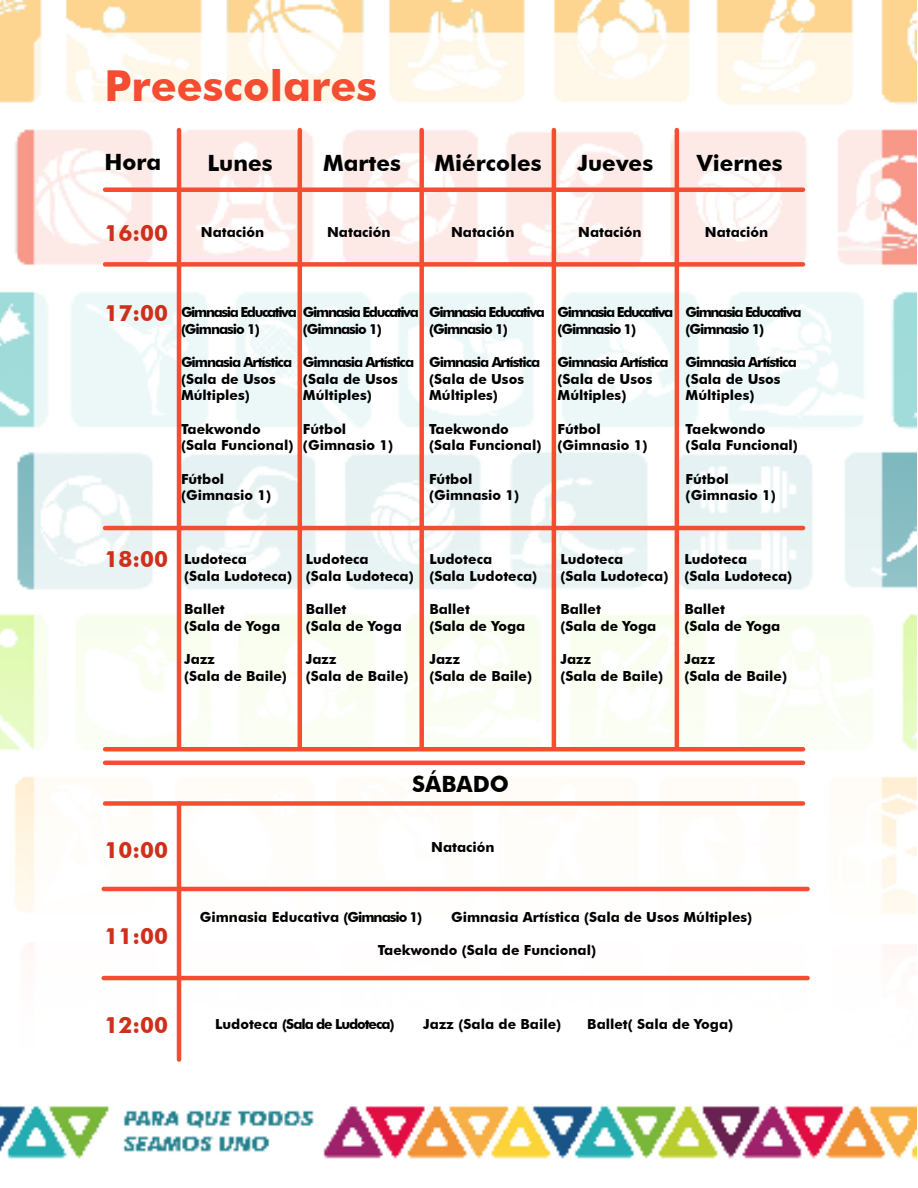
<style>
.page{position:relative;width:918px;height:1188px;background:#fff}
.page>*{position:absolute;margin:0;border:0;box-sizing:border-box;transform-origin:0 0}
.t1{font:700 42.75px "Futura BT";color:#f44d31}
.t2{font:700 22.35px "Futura BT";color:#000}
.t3{font:700 22.35px "Futura BT";color:#ce301b}
.t4{font:700 13.8px/16.6px "Futura BT";color:#000}
.t5{font:700 13.8px/16.6px "Futura BT";letter-spacing:-.035em;color:#000}
.t6{font:700 13.8px/16.6px "Futura BT";letter-spacing:-.1em;color:#000}
.t7{font:700 13.8px/16.6px "Futura BT";letter-spacing:-.04em;color:#000}
.t8{font:700 13.8px "Futura BT";letter-spacing:-.075em;color:#000}
</style>
<div class="page">
<img style="left:0;top:0;width:916px;height:1159px">
<hr style="left:177px;top:130px;width:4px;height:619px;background:#f44d31">
<hr style="left:298px;top:130px;width:4px;height:619px;background:#f44d31">
<div style="left:419px;top:130px;width:5px;height:619px;background:#f44d31"></div>
<hr style="left:552px;top:130px;width:4px;height:619px;background:#f44d31">
<hr style="left:675px;top:130px;width:4px;height:619px;background:#f44d31">
<div style="left:105px;top:187px;width:698px;height:5px;background:#f44d31"></div>
<div style="left:105px;top:262px;width:698px;height:5px;background:#f44d31"></div>
<hr style="left:105px;top:526px;width:698px;height:4px;background:#f44d31">
<hr style="left:105px;top:747px;width:698px;height:4px;background:#f44d31">
<hr style="left:105px;top:761px;width:698px;height:4px;background:#f44d31">
<div style="left:105px;top:801px;width:698px;height:5px;background:#f44d31"></div>
<hr style="left:104px;top:976px;width:704px;height:4px;background:#f44d31">
<hr style="left:104px;top:887px;width:704px;height:4px;background:#f44d31">
<hr style="left:177px;top:803px;width:4px;height:257px;background:#f44d31">
<h1 class="t1" style="left:105px;top:60px;width:274px">Preescolares</h1>
<h2 class="t2" style="left:105px;top:148px;width:58px">Hora</h2>
<h2 class="t3" style="left:105px;top:220px;width:65px">16:00</h2>
<h2 class="t2" style="left:207px;top:150px;width:67px">Lunes</h2>
<h2 class="t2" style="left:323px;top:150px;width:79px">Martes</h2>
<h2 class="t2" style="left:435px;top:150px;width:109px">Miércoles</h2>
<h2 class="t2" style="left:577px;top:150px;width:77px">Jueves</h2>
<h2 class="t2" style="left:697px;top:150px;width:87px">Viernes</h2>
<p class="t4" style="left:201px;top:224px;width:65px">Natación</p>
<p class="t4" style="left:327px;top:224px;width:65px">Natación</p>
<p class="t4" style="left:451px;top:224px;width:65px">Natación</p>
<p class="t4" style="left:578px;top:224px;width:65px">Natación</p>
<p class="t4" style="left:705px;top:224px;width:65px">Natación</p>
<h2 class="t3" style="left:105px;top:299px;width:65px">17:00</h2>
<p class="t6" style="left:181px;top:304px;width:239px">Gimnasia Educativa Gimnasia Educativa (Gimnasio 1)</p>
<p class="t5" style="left:181px;top:354px;width:113px">Gimnasia Artística (Sala de Usos<br>Múltiples)</p>
<p class="t4" style="left:181px;top:420px;width:114px">Taekwondo (Sala Funcional)</p>
<p class="t4" style="left:181px;top:470px;width:92px">Fútbol (Gimnasio 1)</p>
<p class="t8" style="left:303px;top:321px;width:80px">(Gimnasio 1)</p>
<p class="t5" style="left:303px;top:354px;width:113px">Gimnasia Artística (Sala de Usos<br>Múltiples)</p>
<p class="t4" style="left:303px;top:420px;width:92px">Fútbol (Gimnasio 1)</p>
<p class="t6" style="left:429px;top:304px;width:117px">Gimnasia Educativa (Gimnasio 1)</p>
<p class="t7" style="left:429px;top:354px;width:113px">Gimnasia Artística (Sala de Usos<br>Múltiples)</p>
<p class="t4" style="left:429px;top:420px;width:114px">Taekwondo (Sala Funcional)</p>
<p class="t4" style="left:429px;top:470px;width:92px">Fútbol (Gimnasio 1)</p>
<p class="t6" style="left:558px;top:304px;width:117px">Gimnasia Educativa (Gimnasio 1)</p>
<p class="t5" style="left:558px;top:354px;width:113px">Gimnasia Artística (Sala de Usos<br>Múltiples)</p>
<p class="t4" style="left:558px;top:420px;width:92px">Fútbol (Gimnasio 1)</p>
<p class="t6" style="left:686px;top:304px;width:117px">Gimnasia Educativa (Gimnasio 1)</p>
<p class="t5" style="left:686px;top:354px;width:113px">Gimnasia Artística (Sala de Usos<br>Múltiples)</p>
<p class="t4" style="left:686px;top:420px;width:114px">Taekwondo (Sala Funcional)</p>
<p class="t4" style="left:686px;top:470px;width:92px">Fútbol (Gimnasio 1)</p>
<h2 class="t3" style="left:105px;top:546px;width:65px">18:00</h2>
<p class="t4" style="left:184px;top:551px;width:109px">Ludoteca<br>(Sala Ludoteca)</p>
<p class="t4" style="left:184px;top:601px;width:98px">Ballet<br>(Sala de Yoga</p>
<p class="t4" style="left:184px;top:651px;width:104px">Jazz<br>(Sala de Baile)</p>
<p class="t4" style="left:306px;top:551px;width:109px">Ludoteca<br>(Sala Ludoteca)</p>
<p class="t4" style="left:306px;top:601px;width:98px">Ballet<br>(Sala de Yoga</p>
<p class="t4" style="left:306px;top:651px;width:104px">Jazz<br>(Sala de Baile)</p>
<p class="t4" style="left:429px;top:551px;width:109px">Ludoteca<br>(Sala Ludoteca)</p>
<p class="t4" style="left:429px;top:601px;width:98px">Ballet<br>(Sala de Yoga</p>
<p class="t4" style="left:429px;top:651px;width:104px">Jazz<br>(Sala de Baile)</p>
<p class="t4" style="left:560px;top:551px;width:109px">Ludoteca<br>(Sala Ludoteca)</p>
<p class="t4" style="left:560px;top:601px;width:98px">Ballet<br>(Sala de Yoga</p>
<p class="t4" style="left:560px;top:651px;width:104px">Jazz<br>(Sala de Baile)</p>
<p class="t4" style="left:684px;top:551px;width:109px">Ludoteca<br>(Sala Ludoteca)</p>
<p class="t4" style="left:684px;top:601px;width:98px">Ballet<br>(Sala de Yoga</p>
<p class="t4" style="left:684px;top:651px;width:104px">Jazz<br>(Sala de Baile)</p>
<h2 class="t3" style="left:105px;top:836px;width:65px">10:00</h2>
<h2 class="t3" style="left:105px;top:922px;width:65px">11:00</h2>
<h2 class="t3" style="left:105px;top:1012px;width:65px">12:00</h2>
<h2 class="t2" style="left:412px;top:770px;width:98px">SÁBADO</h2>
<p class="t4" style="left:431px;top:839px;width:65px">Natación</p>
<p class="t4" style="left:200px;top:909px;width:224px">Gimnasia Educativa (Gimnasio 1)</p>
<p class="t4" style="left:451px;top:909px;width:303px">Gimnasia Artística (Sala de Usos Múltiples)</p>
<p class="t4" style="left:378px;top:942px;width:220px">Taekwondo (Sala de Funcional)</p>
<p class="t8" style="left:215px;top:1016px;width:181px">Ludoteca (Sala de Ludoteca)</p>
<p class="t4" style="left:423px;top:1016px;width:139px">Jazz (Sala de Baile)</p>
<p class="t4" style="left:587px;top:1016px;width:147px">Ballet( Sala de Yoga)</p>
</div>
